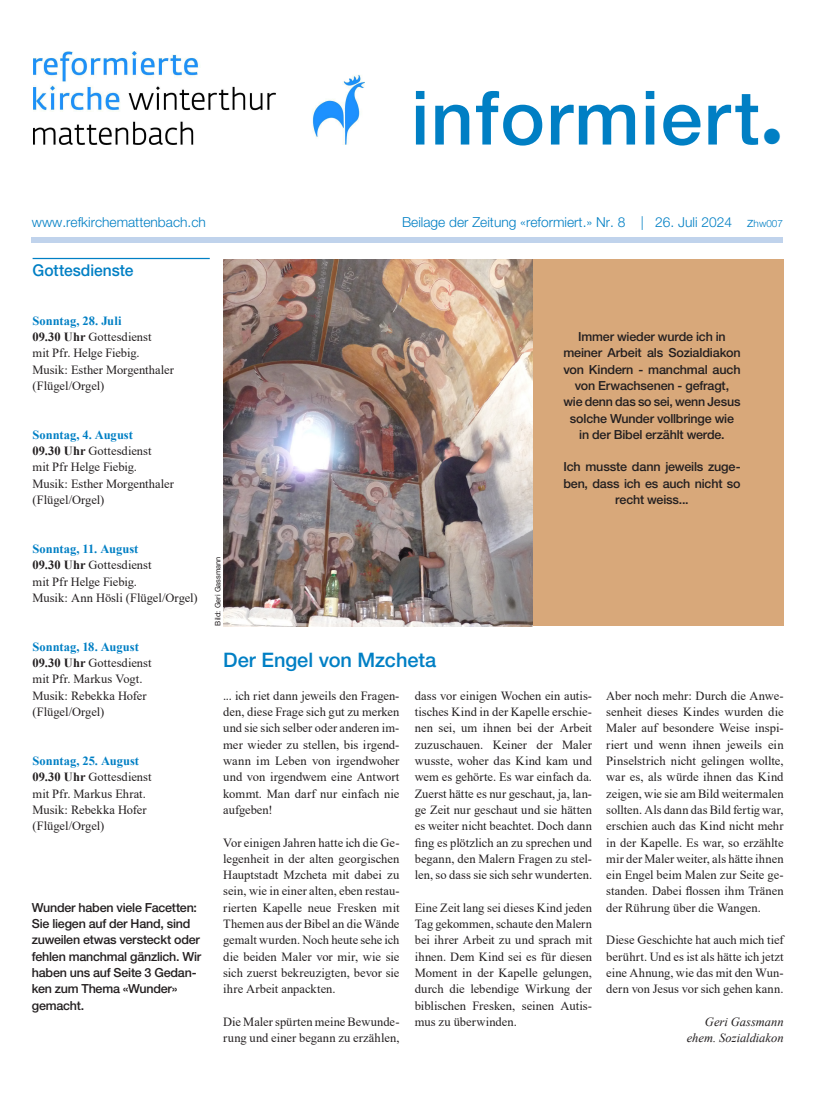
<style>
.page{position:relative;width:815px;height:1106px;background:#fff}
.page>*{position:absolute;margin:0;border:0;box-sizing:border-box;transform-origin:0 0}
.t1{font:500 75px "Helvetica Neue LT Pro";letter-spacing:.02em;color:#007fc4}
.t2{font:500 20px "Helvetica Neue LT Pro";color:#007fc4}
.t3{font:500 16.25px "Helvetica Neue LT Pro";color:#007fc4;scale:.96 1}
.t4{font:300 13.75px "Helvetica Neue LT Pro";color:#007fc4}
.t5{font:12.5px/16.2px "Times New Roman";color:#231f20}
.t6{font:500 12.5px/16.2px "Helvetica Neue LT Pro";letter-spacing:-.015em;color:#231f20;text-align:center}
.t7{font:italic 12.5px/16.2px "Times New Roman";color:#231f20;text-align:right}
.t8{font:7.5px "Helvetica Neue LT Pro";color:#231f20}
.s1{font-size:10px}
.s2{font-weight:700;color:#007fc4}
.s3{font-weight:700}
</style>
<div class="page">
<div style="left:530px;top:259px;width:253px;height:367px;background:#d8a87a"></div>
<div style="left:31px;top:238px;width:752px;height:5px;background:#c0d3ec"></div>
<img style="left:33px;top:51px;width:332px;height:93px">
<hr style="left:33px;top:258px;width:177px;height:1px;background:#007fc4">
<img style="left:223px;top:259px;width:310px;height:367px">
<h1 class="t1" style="left:411px;top:73px;width:373px">informiert<sub>•</sub></h1>
<p class="t4" style="left:32px;top:213px;width:175px">www.refkirchemattenbach.ch</p>
<p class="t4" style="left:402px;top:213px;width:383px">Beilage der Zeitung «reformiert.» Nr. 8 | 26. Juli 2024 z<span class="s1">hw007</span></p>
<h3 class="t3" style="left:33px;top:260px;width:107px">Gottesdienste</h3>
<p class="t5" style="left:33px;top:312px;width:143px"><span class="s2">Sonntag, 28. Juli<br></span><span class="s3">09.30 Uhr</span> Gottesdienst<br>mit Pfr. Helge Fiebig.<br>Musik: Esther Morgenthaler (Flügel/Orgel)</p>
<p class="t5" style="left:33px;top:426px;width:143px"><span class="s2">Sonntag, 4. August<br></span><span class="s3">09.30 Uhr</span> Gottesdienst<br>mit Pfr Helge Fiebig.<br>Musik: Esther Morgenthaler (Flügel/Orgel)</p>
<p class="t5" style="left:33px;top:540px;width:166px"><span class="s2">Sonntag, 11. August<br></span><span class="s3">09.30 Uhr</span> Gottesdienst<br>mit Pfr Helge Fiebig.<br>Musik: Ann Hösli (Flügel/Orgel)</p>
<p class="t5" style="left:33px;top:638px;width:121px"><span class="s2">Sonntag, 18. August<br></span><span class="s3">09.30 Uhr</span> Gottesdienst mit Pfr. Markus Vogt.<br>Musik: Rebekka Hofer (Flügel/Orgel)</p>
<p class="t5" style="left:33px;top:752px;width:121px"><span class="s2">Sonntag, 25. August<br></span><span class="s3">09.30 Uhr</span> Gottesdienst mit Pfr. Markus Ehrat.<br>Musik: Rebekka Hofer (Flügel/Orgel)</p>
<p class="t6" style="left:32px;top:899px;width:171px;text-align:left">Wunder haben viele Facetten:<br>Sie liegen auf der Hand, sind zuweilen etwas versteckt oder fehlen manchmal gänzlich. Wir haben uns auf Seite 3 Gedan&shy;ken zum Thema «Wunder» gemacht.</p>
<p class="t8" style="left:213px;top:625px;width:71px;rotate:-90deg">Bild: Geri Gassmann</p>
<h2 class="t2" style="left:223px;top:648px;width:215px">Der Engel von Mzcheta</h2>
<p class="t6" style="left:563px;top:328px;width:179px">Immer wieder wurde ich in meiner Arbeit als Sozialdiakon von Kindern - manchmal auch von Erwachsenen - gefragt,<br>wie denn das so sei, wenn Jesus solche Wunder vollbringe wie<br>in der Bibel erzählt werde.</p>
<p class="t6" style="left:563px;top:459px;width:179px">Ich musste dann jeweils zuge&shy;ben, dass ich es auch nicht so recht weiss...</p>
<p class="t5" style="left:223px;top:687px;width:178px;text-align:justify">... ich riet dann jeweils den Fragen&shy;den, diese Frage sich gut zu merken und sie sich selber oder anderen im&shy;mer wieder zu stellen, bis irgend&shy;wann im Leben von irgendwoher und von irgendwem eine Antwort kommt. Man darf nur einfach nie aufgeben!</p>
<p class="t5" style="left:223px;top:833px;width:178px;text-align:justify">Vor einigen Jahren hatte ich die Ge&shy;legenheit in der alten georgischen Hauptstadt Mzcheta mit dabei zu sein, wie in einer alten, eben restau&shy;rierten Kapelle neue Fresken mit Themen aus der Bibel an die Wände gemalt wurden. Noch heute sehe ich die beiden Maler vor mir, wie sie sich zuerst bekreuzigten, bevor sie ihre Arbeit anpackten.</p>
<p class="t5" style="left:223px;top:1013px;width:178px">Die Maler spürten meine Bewunde&shy;rung und einer begann zu erzählen,</p>
<p class="t5" style="left:415px;top:687px;width:179px;text-align:justify">dass vor einigen Wochen ein autis&shy;tisches Kind in der Kapelle erschie&shy;nen sei, um ihnen bei der Arbeit zuzuschauen. Keiner der Maler wusste, woher das Kind kam und wem es gehörte. Es war einfach da.<br>Zuerst hätte es nur geschaut, ja, lan&shy;ge Zeit nur geschaut und sie hätten es weiter nicht beachtet. Doch dann fing es plötzlich an zu sprechen und begann, den Malern Fragen zu stel&shy;len, so dass sie sich sehr wunderten.</p>
<p class="t5" style="left:415px;top:899px;width:179px;text-align:justify">Eine Zeit lang sei dieses Kind jeden Tag gekommen, schaute den Malern bei ihrer Arbeit zu und sprach mit ihnen. Dem Kind sei es für diesen Moment in der Kapelle gelungen, durch die lebendige Wirkung der biblischen Fresken, seinen Autis&shy;mus zu überwinden.</p>
<p class="t5" style="left:606px;top:687px;width:179px;text-align:justify">Aber noch mehr: Durch die Anwe&shy;senheit dieses Kindes wurden die Maler auf besondere Weise inspi&shy;riert und wenn ihnen jeweils ein Pinselstrich nicht gelingen wollte, war es, als würde ihnen das Kind zeigen, wie sie am Bild weitermalen sollten. Als dann das Bild fertig war, erschien auch das Kind nicht mehr in der Kapelle. Es war, so erzählte mir der Maler weiter, als hätte ihnen ein Engel beim Malen zur Seite ge&shy;standen. Dabei flossen ihm Tränen der Rührung über die Wangen.</p>
<p class="t5" style="left:606px;top:931px;width:179px;text-align:justify">Diese Geschichte hat auch mich tief berührt. Und es ist als hätte ich jetzt eine Ahnung, wie das mit den Wun&shy;dern von Jesus vor sich gehen kann.</p>
<p class="t7" style="left:687px;top:1013px;width:98px">Geri Gassmann ehem. Sozialdiakon</p>
</div>
